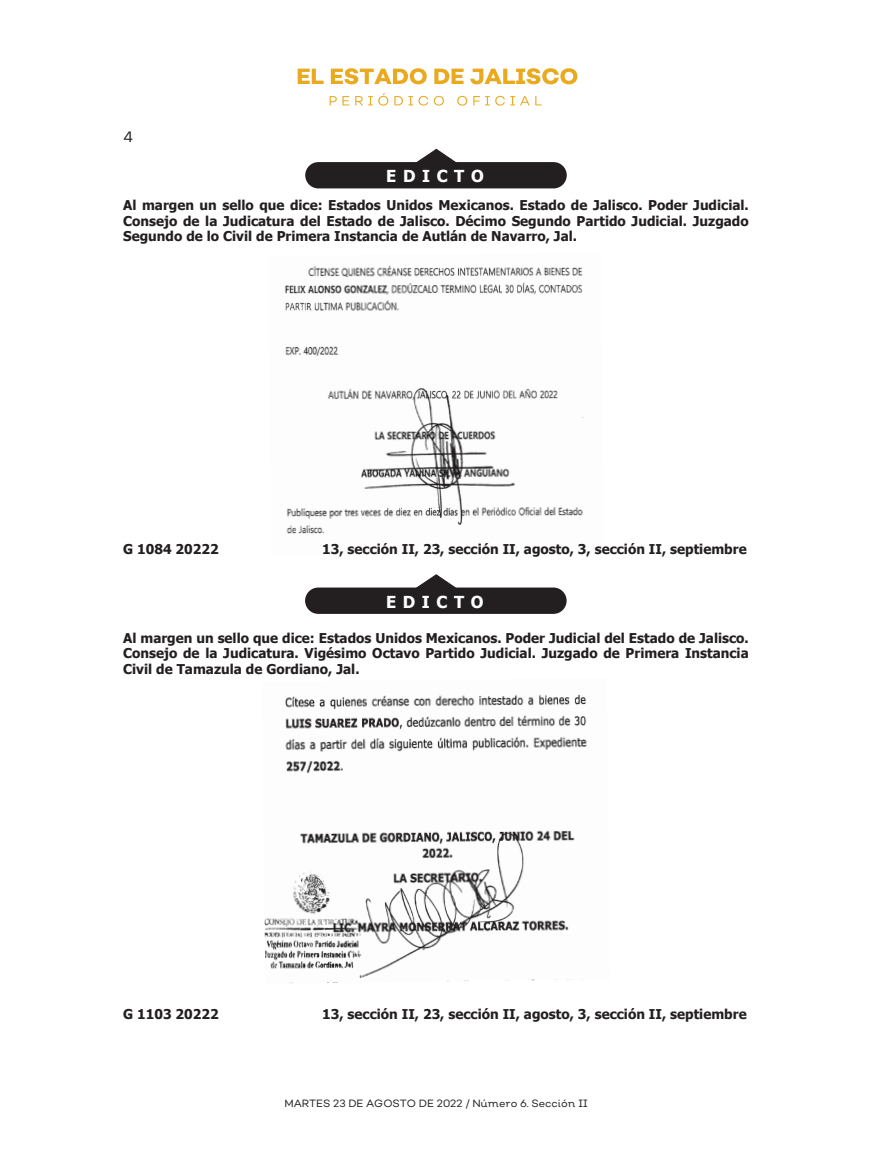
<style>
.page{position:relative;width:872px;height:1149px;background:#fff}
.page>*{position:absolute;margin:0;border:0;box-sizing:border-box;transform-origin:0 0}
.t1{font:700 16.5px "Tahoma";letter-spacing:.4em;color:#fff}
.t2{font:15px "Nutmeg";color:#231f20}
.t3{font:700 13.5px/15.5px "Tahoma";color:#231f20;text-align:justify}
.t4{font:10.5px "Nutmeg Headline";color:#231f20}
</style>
<div class="page">
<svg style="left:298px;top:69px;width:26px;height:15px"></svg>
<svg style="left:331px;top:68px;width:96px;height:16px"></svg>
<svg style="left:434px;top:69px;width:29px;height:15px"></svg>
<svg style="left:470px;top:68px;width:107px;height:16px"></svg>
<svg style="left:329px;top:96px;width:20px;height:9px"></svg>
<svg style="left:355px;top:93px;width:33px;height:13px"></svg>
<svg style="left:394px;top:96px;width:34px;height:10px"></svg>
<svg style="left:434px;top:96px;width:10px;height:10px"></svg>
<svg style="left:457px;top:96px;width:10px;height:10px"></svg>
<svg style="left:473px;top:96px;width:56px;height:10px"></svg>
<svg style="left:535px;top:96px;width:7px;height:9px"></svg>
<div style="left:306px;top:163px;width:260px;height:25px;background:#231f20;border-radius:12px"></div>
<div style="left:305px;top:162px;width:262px;height:26px;border:1px solid #231f20;border-radius:12px"></div>
<svg style="left:415px;top:149px;width:43px;height:15px"></svg>
<img style="left:284px;top:265px;width:300px;height:269px">
<div style="left:306px;top:588px;width:260px;height:25px;background:#231f20;border-radius:12px"></div>
<div style="left:305px;top:587px;width:261px;height:26px;border:1px solid #231f20;border-radius:12px"></div>
<svg style="left:415px;top:574px;width:43px;height:15px"></svg>
<img style="left:264px;top:694px;width:323px;height:289px">
<p class="t2" style="left:123px;top:127px;width:12px">4</p>
<p class="t1" style="left:386px;top:164px;width:99px">EDICTO</p>
<p class="t3" style="left:123px;top:197px;width:627px">Al margen un sello que dice: Estados Unidos Mexicanos. Estado de Jalisco. Poder Judicial.<br>Consejo de la Judicatura del Estado de Jalisco. Décimo Segundo Partido Judicial. Juzgado Segundo de lo Civil de Primera Instancia de Autlán de Navarro, Jal.</p>
<p class="t3" style="left:123px;top:540px;width:97px">G 1084 20222</p>
<p class="t3" style="left:322px;top:540px;width:426px">13, sección II, 23, sección II, agosto, 3, sección II, septiembre</p>
<p class="t1" style="left:386px;top:590px;width:99px">EDICTO</p>
<p class="t3" style="left:123px;top:629px;width:627px">Al margen un sello que dice: Estados Unidos Mexicanos. Poder Judicial del Estado de Jalisco.<br>Consejo de la Judicatura. Vigésimo Octavo Partido Judicial. Juzgado de Primera Instancia Civil de Tamazula de Gordiano, Jal.</p>
<p class="t3" style="left:123px;top:1005px;width:97px">G 1103 20222</p>
<p class="t3" style="left:322px;top:1005px;width:426px">13, sección II, 23, sección II, agosto, 3, sección II, septiembre</p>
<p class="t4" style="left:284px;top:1096px;width:305px">MARTES 23 DE AGOSTO DE 2022 / Número 6. Sección II</p>
</div>
